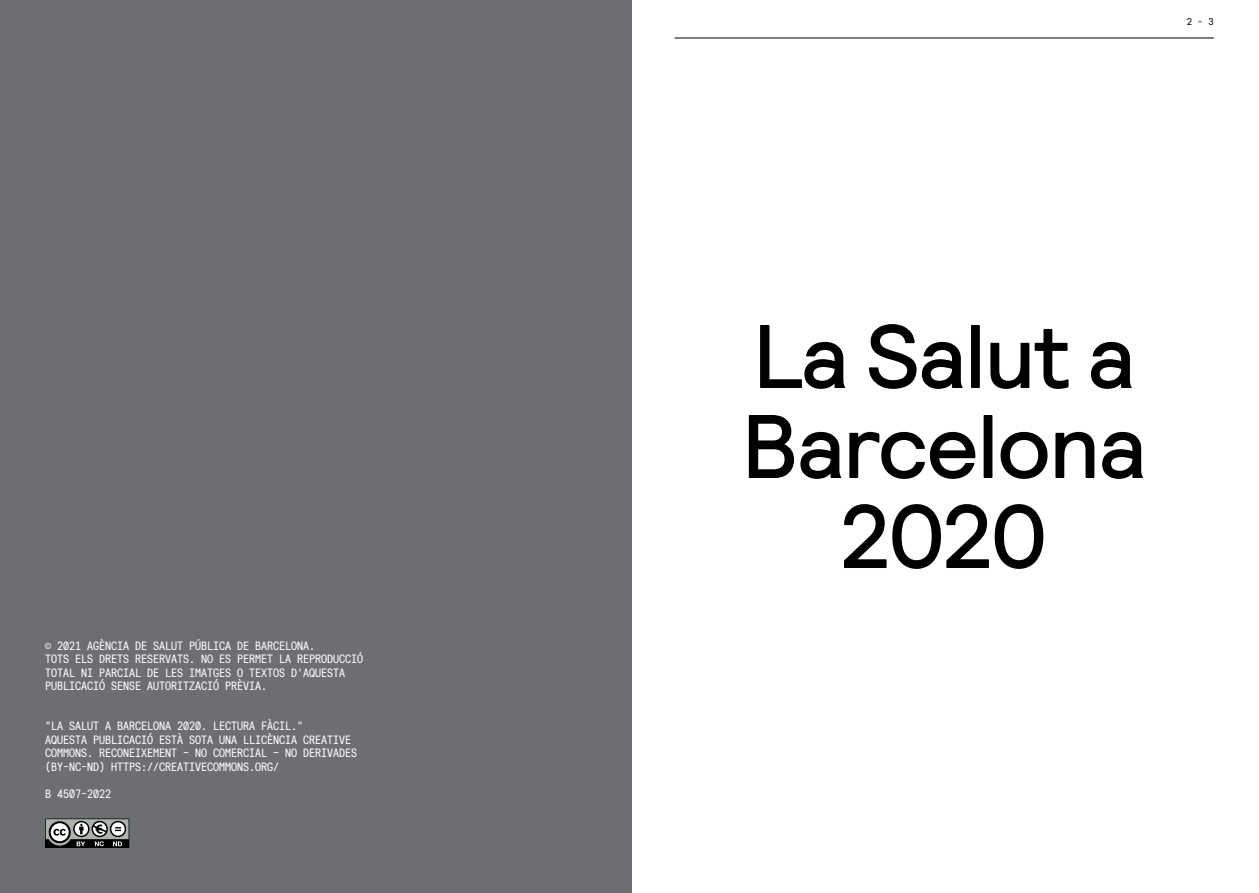
<style>
.page{position:relative;width:1259px;height:893px;background:#fff}
.page>*{position:absolute;margin:0;border:0;box-sizing:border-box;transform-origin:0 0}
.t1{font:500 90px/90px "Relative Pro";letter-spacing:-.02em;color:#000;text-align:center}
.t2{font:12px/13.5px "Relative Mono Pro 12 Pitch";color:#fff}
.t3{font:9.9px "Relative Mono Pro 11 Pitch";color:#000}
</style>
<div class="page">
<div style="left:0;top:0;width:631px;height:893px;background:#6d6e71"></div>
<svg style="left:45px;top:818px;width:85px;height:30px;background:#707270"></svg>
<hr style="left:674px;top:38px;width:540px;height:1px;background:#000">
<p class="t2" style="left:45px;top:639px;width:319px">© 2021 AGÈNCIA DE SALUT PÚBLICA DE BARCELONA.<br>TOTS ELS DRETS RESERVATS. NO ES PERMET LA REPRODUCCIÓ TOTAL NI PARCIAL DE LES IMATGES O TEXTOS D'AQUESTA PUBLICACIÓ SENSE AUTORITZACIÓ PRÈVIA.</p>
<p class="t2" style="left:45px;top:720px;width:313px">"LA SALUT A BARCELONA 2020. LECTURA FÀCIL."<br>AQUESTA PUBLICACIÓ ESTÀ SOTA UNA LLICÈNCIA CREATIVE COMMONS. RECONEIXEMENT – NO COMERCIAL – NO DERIVADES (BY-NC-ND) HTTPS://CREATIVECOMMONS.ORG/</p>
<p class="t2" style="left:45px;top:787px;width:67px">B 4507-2022</p>
<p class="t3" style="left:1186px;top:16px;width:29px">2 - 3</p>
<h1 class="t1" style="left:741px;top:313px;width:407px">La Salut a<br>Barcelona<br>2020</h1>
</div>
